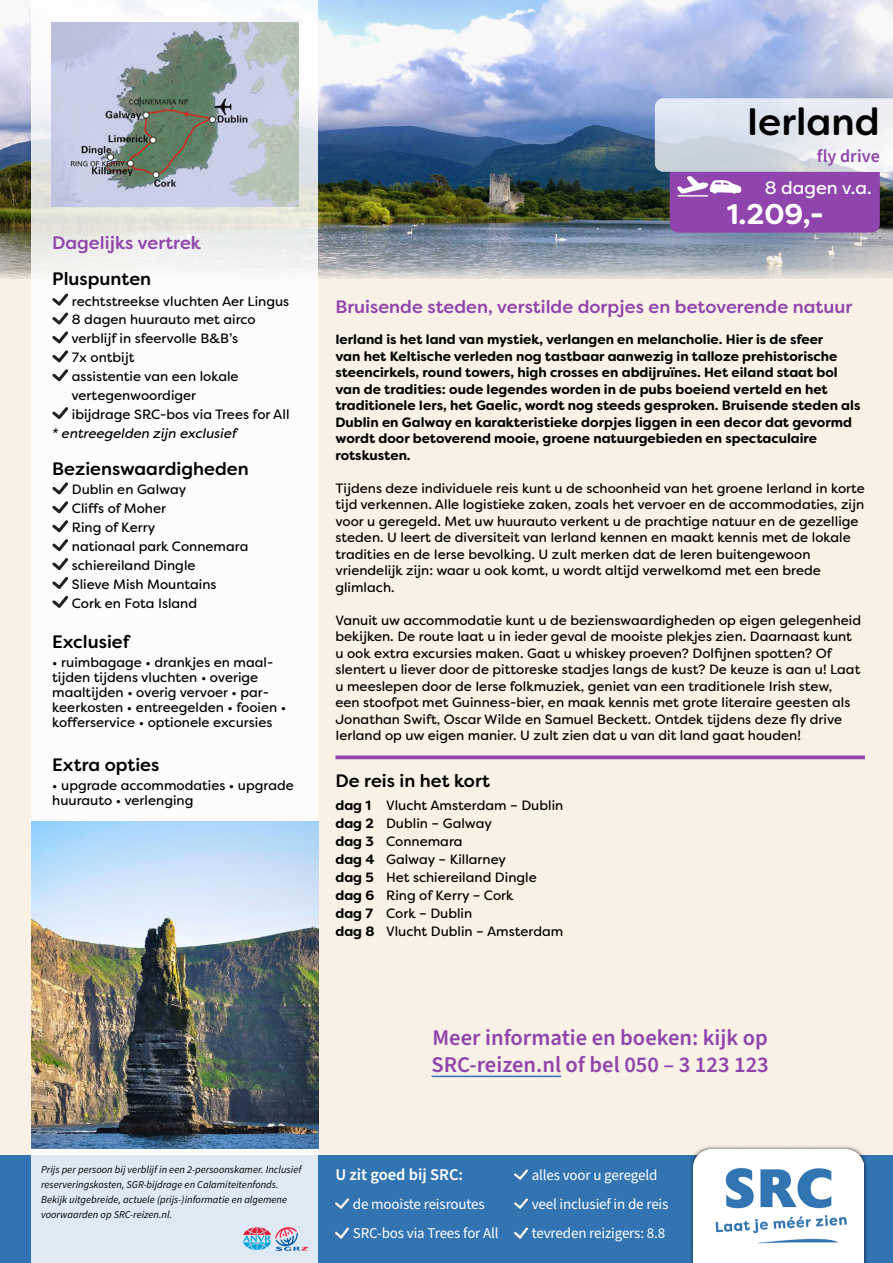
<style>
.page{position:relative;width:893px;height:1263px;background:#fff}
.page>*{position:absolute;margin:0;border:0;box-sizing:border-box;transform-origin:0 0}
.t1{font:500 38.25px "Filson Soft";color:#000}
.t2{font:700 28.5px "Filson Soft";color:#fff}
.t3{font:600 22.5px "Source Sans Pro";color:#9045ad}
.t4{font:500 18px "Filson Soft";color:#9045ad}
.t5{font:500 18px "Filson Soft";color:#000}
.t6{font:18px "Filson Soft";color:#fff}
.t7{font:600 18px "Source Sans Pro";color:#9045ad}
.t8{font:600 16.5px "Source Sans Pro";color:#fff}
.t9{font:15px "Source Sans Pro";letter-spacing:-.01em;color:#fff}
.t10{font:13.5px/16.5px "Filson Soft";color:#000}
.t11{font:700 13.5px/16.5px "Filson Soft";color:#000}
.t12{font:italic 13.5px "Filson Soft";color:#000}
.t13{font:italic 10.5px/15px "Source Sans Variable";color:#000}
</style>
<div class="page">
<div style="left:0;top:242px;width:893px;height:913px;background:#f9f1e5"></div>
<img style="left:0;top:0;width:893px;height:279px">
<div style="left:0;top:1155px;width:893px;height:108px;background:#3274b1"></div>
<div style="left:689px;top:1145px;width:179px;height:118px;background:#000;opacity:.7"></div>
<img style="left:693px;top:1149px;width:171px;height:114px">
<svg style="left:32px;top:0;width:286px;height:1263px;background:#f7f7f7"></svg>
<img style="left:243px;top:1228px;width:27px;height:22px">
<img style="left:275px;top:1228px;width:32px;height:22px">
<svg style="left:515px;top:1228px;width:12px;height:10px"></svg>
<svg style="left:515px;top:1199px;width:12px;height:10px"></svg>
<svg style="left:515px;top:1169px;width:12px;height:10px"></svg>
<svg style="left:335px;top:1228px;width:13px;height:10px"></svg>
<svg style="left:335px;top:1199px;width:13px;height:10px"></svg>
<hr style="left:432px;top:1075px;width:129px;height:2px;background:#3274b1">
<svg style="left:335px;top:755px;width:530px;height:4px;background:#9d5ab4"></svg>
<img style="left:32px;top:821px;width:286px;height:327px">
<svg style="left:52px;top:596px;width:16px;height:12px"></svg>
<svg style="left:52px;top:577px;width:16px;height:12px"></svg>
<svg style="left:52px;top:558px;width:16px;height:12px"></svg>
<svg style="left:52px;top:539px;width:16px;height:12px"></svg>
<svg style="left:52px;top:520px;width:16px;height:12px"></svg>
<svg style="left:52px;top:501px;width:16px;height:12px"></svg>
<svg style="left:52px;top:482px;width:16px;height:12px"></svg>
<svg style="left:52px;top:407px;width:16px;height:12px"></svg>
<svg style="left:52px;top:369px;width:16px;height:12px"></svg>
<svg style="left:52px;top:350px;width:16px;height:12px"></svg>
<svg style="left:52px;top:331px;width:16px;height:12px"></svg>
<svg style="left:52px;top:312px;width:16px;height:12px"></svg>
<svg style="left:52px;top:294px;width:16px;height:11px"></svg>
<img style="left:51px;top:22px;width:247px;height:185px">
<svg style="left:655px;top:98px;width:238px;height:135px;background:#b79fca"></svg>
<p class="t4" style="left:52px;top:231px;width:151px">Dagelijks vertrek</p>
<p class="t5" style="left:52px;top:267px;width:100px">Pluspunten</p>
<p class="t10" style="left:72px;top:292px;width:219px">rechtstreekse vluchten Aer Lingus</p>
<p class="t10" style="left:72px;top:311px;width:185px">8 dagen huurauto met airco</p>
<p class="t10" style="left:71px;top:330px;width:168px">verblijf in sfeervolle B&amp;B’s</p>
<p class="t10" style="left:72px;top:349px;width:64px">7x ontbijt</p>
<p class="t10" style="left:72px;top:368px;width:168px">assistentie van een lokale</p>
<p class="t10" style="left:71px;top:387px;width:126px">vertegenwoordiger</p>
<p class="t10" style="left:72px;top:406px;width:219px">ibijdrage SRC-bos via Trees for All</p>
<p class="t12" style="left:52px;top:424px;width:186px">* entreegelden zijn exclusief</p>
<p class="t5" style="left:52px;top:458px;width:198px">Bezienswaardigheden</p>
<p class="t10" style="left:72px;top:481px;width:116px">Dublin en Galway</p>
<p class="t10" style="left:72px;top:500px;width:96px">Cliffs of Moher</p>
<p class="t10" style="left:72px;top:519px;width:85px">Ring of Kerry</p>
<p class="t10" style="left:72px;top:538px;width:178px">nationaal park Connemara</p>
<p class="t10" style="left:72px;top:557px;width:125px">schiereiland Dingle</p>
<p class="t10" style="left:72px;top:576px;width:146px">Slieve Mish Mountains</p>
<p class="t10" style="left:72px;top:595px;width:127px">Cork en Fota Island</p>
<p class="t5" style="left:52px;top:630px;width:79px">Exclusief</p>
<p class="t10" style="left:52px;top:655px;width:236px;line-height:15px">• ruimbagage • drankjes en maal&shy;tijden tijdens vluchten • overige maaltijden • overig vervoer • par&shy;keerkosten • entreegelden • fooien • kofferservice • optionele excursies</p>
<p class="t5" style="left:52px;top:753px;width:109px">Extra opties</p>
<p class="t10" style="left:52px;top:777px;width:243px">• upgrade accommodaties • upgrade</p>
<p class="t10" style="left:52px;top:792px;width:143px">huurauto • verlenging</p>
<p class="t1" style="left:747px;top:97px;width:134px">Ierland</p>
<p class="t7" style="left:817px;top:144px;width:64px">fly drive</p>
<p class="t6" style="left:765px;top:176px;width:109px">8 dagen v.a.</p>
<p class="t2" style="left:727px;top:196px;width:99px">1.209,-</p>
<p class="t4" style="left:335px;top:295px;width:518px">Bruisende steden, verstilde dorpjes en betoverende natuur</p>
<p class="t11" style="left:335px;top:331px;width:526px">Ierland is het land van mystiek, verlangen en melancholie. Hier is de sfeer<br>van het Keltische verleden nog tastbaar aanwezig in talloze prehistorische steencirkels, round towers, high crosses en abdijruïnes. Het eiland staat bol van de tradities: oude legendes worden in de pubs boeiend verteld en het traditionele Iers, het Gaelic, wordt nog steeds gesproken. Bruisende steden als Dublin en Galway en karakteristieke dorpjes liggen in een decor dat gevormd wordt door betoverend mooie, groene natuurgebieden en spectaculaire rotskusten.</p>
<p class="t10" style="left:335px;top:480px;width:531px">Tijdens deze individuele reis kunt u de schoonheid van het groene Ierland in korte tijd verkennen. Alle logistieke zaken, zoals het vervoer en de accommodaties, zijn voor u geregeld. Met uw huurauto verkent u de prachtige natuur en de gezellige steden. U leert de diversiteit van Ierland kennen en maakt kennis met de lokale tradities en de Ierse bevolking. U zult merken dat de Ieren buitengewoon vriendelijk zijn: waar u ook komt, u wordt altijd verwelkomd met een brede glimlach.</p>
<p class="t10" style="left:335px;top:612px;width:527px">Vanuit uw accommodatie kunt u de bezienswaardigheden op eigen gelegenheid bekijken. De route laat u in ieder geval de mooiste plekjes zien. Daarnaast kunt u ook extra excursies maken. Gaat u whiskey proeven? Dolfijnen spotten? Of slentert u liever door de pittoreske stadjes langs de kust? De keuze is aan u! Laat u meeslepen door de Ierse folkmuziek, geniet van een traditionele Irish stew,<br>een stoofpot met Guinness-bier, en maak kennis met grote literaire geesten als Jonathan Swift, Oscar Wilde en Samuel Beckett. Ontdek tijdens deze fly drive Ierland op uw eigen manier. U zult zien dat u van dit land gaat houden!</p>
<p class="t5" style="left:335px;top:769px;width:156px">De reis in het kort</p>
<p class="t11" style="left:335px;top:797px;width:37px">dag 1</p>
<p class="t11" style="left:335px;top:815px;width:40px">dag 2</p>
<p class="t11" style="left:335px;top:833px;width:40px">dag 3</p>
<p class="t11" style="left:335px;top:851px;width:41px">dag 4</p>
<p class="t11" style="left:335px;top:869px;width:40px">dag 5</p>
<p class="t11" style="left:335px;top:887px;width:40px">dag 6</p>
<p class="t11" style="left:335px;top:905px;width:39px">dag 7</p>
<p class="t11" style="left:335px;top:923px;width:41px">dag 8</p>
<p class="t10" style="left:386px;top:797px;width:179px">Vlucht Amsterdam – Dublin</p>
<p class="t10" style="left:386px;top:815px;width:107px">Dublin – Galway</p>
<p class="t10" style="left:386px;top:833px;width:78px">Connemara</p>
<p class="t10" style="left:386px;top:851px;width:121px">Galway – Killarney</p>
<p class="t10" style="left:386px;top:869px;width:152px">Het schiereiland Dingle</p>
<p class="t10" style="left:386px;top:887px;width:129px">Ring of Kerry – Cork</p>
<p class="t10" style="left:386px;top:905px;width:88px">Cork – Dublin</p>
<p class="t10" style="left:386px;top:923px;width:179px">Vlucht Dublin – Amsterdam</p>
<p class="t3" style="left:433px;top:1022px;width:337px">Meer informatie en boeken: kijk op</p>
<p class="t3" style="left:432px;top:1049px;width:339px">SRC-reizen.nl of bel 050 – 3 123 123</p>
<p class="t13" style="left:41px;top:1162px;width:262px">Prijs per persoon bij verblijf in een 2-persoonskamer. Inclusief reserveringskosten, SGR-bijdrage en Calamiteitenfonds.</p>
<p class="t13" style="left:41px;top:1192px;width:248px">Bekijk uitgebreide, actuele (prijs-)informatie en algemene</p>
<p class="t13" style="left:41px;top:1207px;width:133px">voorwaarden op SRC-reizen.nl.</p>
<p class="t8" style="left:335px;top:1163px;width:129px">U zit goed bij SRC:</p>
<p class="t9" style="left:532px;top:1164px;width:127px">alles voor u geregeld</p>
<p class="t9" style="left:353px;top:1194px;width:133px">de mooiste reisroutes</p>
<p class="t9" style="left:532px;top:1194px;width:138px">veel inclusief in de reis</p>
<p class="t9" style="left:353px;top:1223px;width:147px">SRC-bos via Trees for All</p>
<p class="t9" style="left:532px;top:1223px;width:135px">tevreden reizigers: 8.8</p>
</div>
